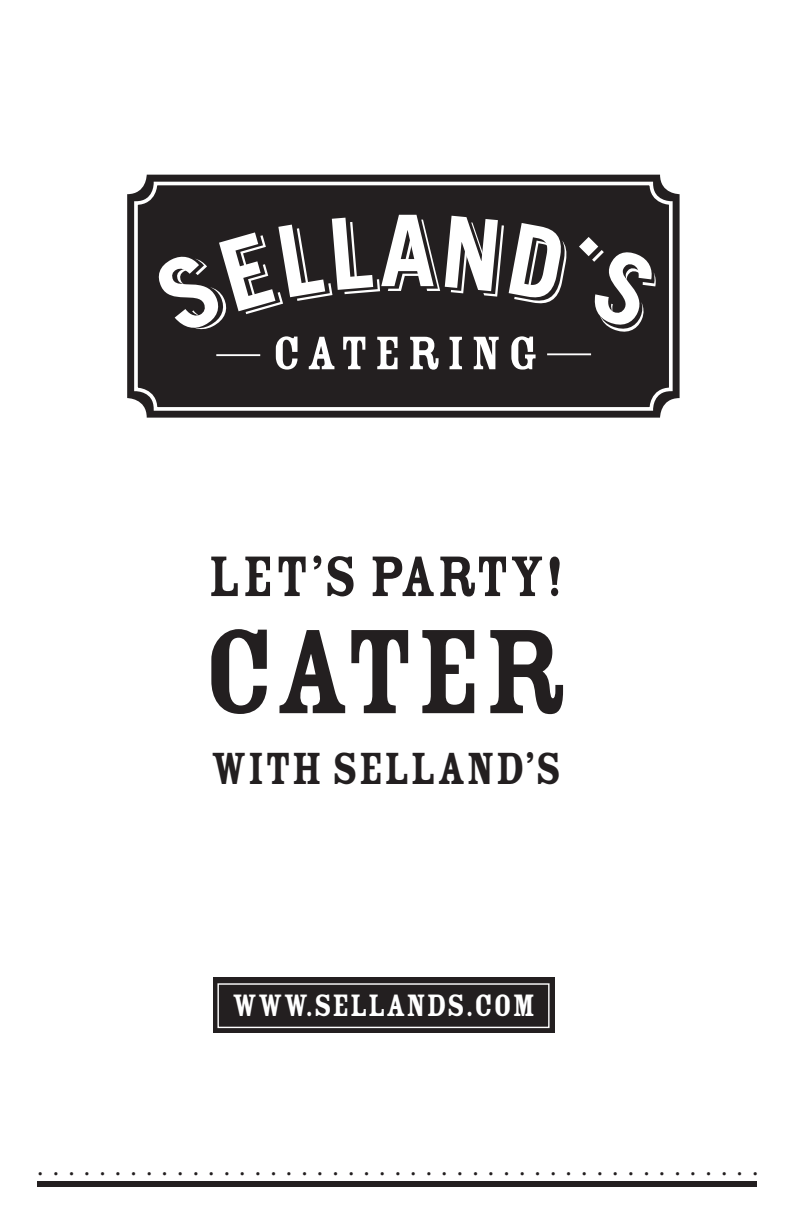
<style>
.page{position:relative;width:792px;height:1224px;background:#fff}
.page>*{position:absolute;margin:0;border:0;box-sizing:border-box;transform-origin:0 0}
.t1{font:132px "Rosewood Fill";letter-spacing:-.01em;color:#231f20}
.t2{font:62.6px "Rosewood Fill";letter-spacing:-.005em;color:#231f20}
.t3{font:51.6px "Rosewood Fill";letter-spacing:.12em;color:#fff}
.t4{font:49.4px "Rosewood Fill";color:#231f20}
.t5{font:34px "Rosewood Fill";color:#fff}
.t6{font:28px "Minion Pro";color:#231f20}
</style>
<div class="page">
<div style="left:127px;top:175px;width:553px;height:243px;background:#231f20;border-radius:20px"></div>
<div style="left:134px;top:182px;width:539px;height:229px;border:4px solid #fff;border-radius:20px"></div>
<svg style="left:158px;top:215px;width:409px;height:115px"></svg>
<svg style="left:579px;top:237px;width:77px;height:95px"></svg>
<hr style="left:216px;top:354px;width:44px;height:2px;background:#fff">
<hr style="left:547px;top:353px;width:44px;height:2px;background:#fff">
<div style="left:37px;top:1181px;width:720px;height:6px;background:#231f20"></div>
<div style="left:213px;top:978px;width:341px;height:55px;background:#231f20"></div>
<div style="left:217px;top:983px;width:333px;height:45px;border:1px solid #fff"></div>
<p class="t3" style="left:272px;top:325px;width:268px">CATERING</p>
<p class="t2" style="left:208px;top:542px;width:358px">LET’S PARTY!</p>
<p class="t1" style="left:201px;top:600px;width:371px">CATER</p>
<p class="t4" style="left:210px;top:742px;width:353px">WITH SELLAND’S</p>
<p class="t5" style="left:232px;top:987px;width:305px">WWW.SELLANDS.COM</p>
<p class="t6" style="left:37px;top:1148px;width:723px">. . . . . . . . . . . . . . . . . . . . . . . . . . . . . . . . . . . . . . . . . . . . . . .</p>
</div>
